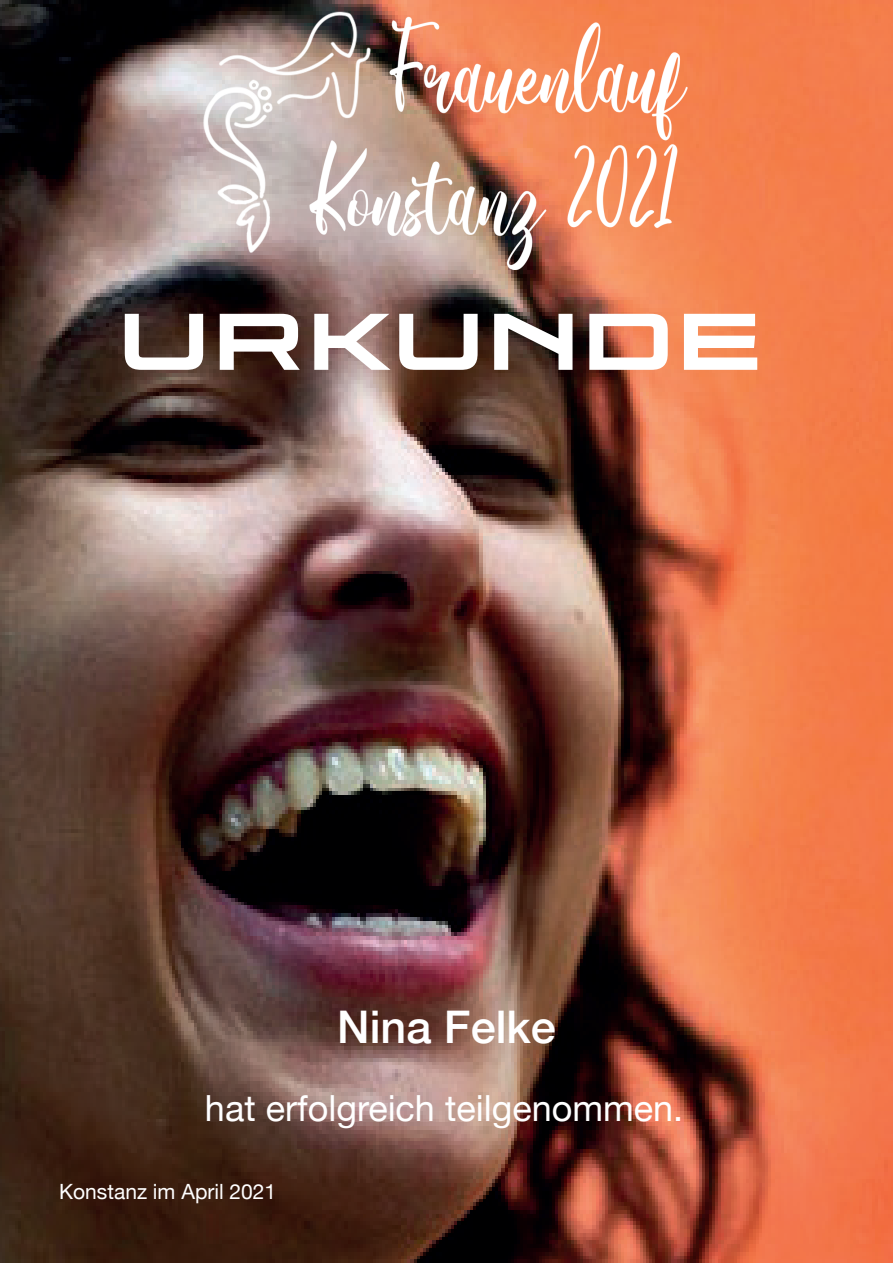
<style>
.page{position:relative;width:893px;height:1263px;background:#fff}
.page>*{position:absolute;margin:0;border:0;box-sizing:border-box;transform-origin:0 0}
.t1{font:700 84px "Q Type OT Extd";color:#fff}
.t2{font:500 45px "Helvetica Neue";color:#fff}
.t3{font:36px "Helvetica Neue";color:#fff}
.t4{font:21px "Helvetica Neue";color:#fff}
</style>
<div class="page">
<img style="left:0;top:0;width:893px;height:1263px">
<img style="left:193px;top:0;width:507px;height:269px">
<h1 class="t1" style="left:117px;top:290px;width:648px">URKUNDE</h1>
<p class="t2" style="left:337px;top:991px;width:220px">Nina Felke</p>
<p class="t3" style="left:205px;top:1082px;width:480px">hat erfolgreich teilgenommen.</p>
<p class="t4" style="left:59px;top:1176px;width:219px">Konstanz im April 2021</p>
</div>
